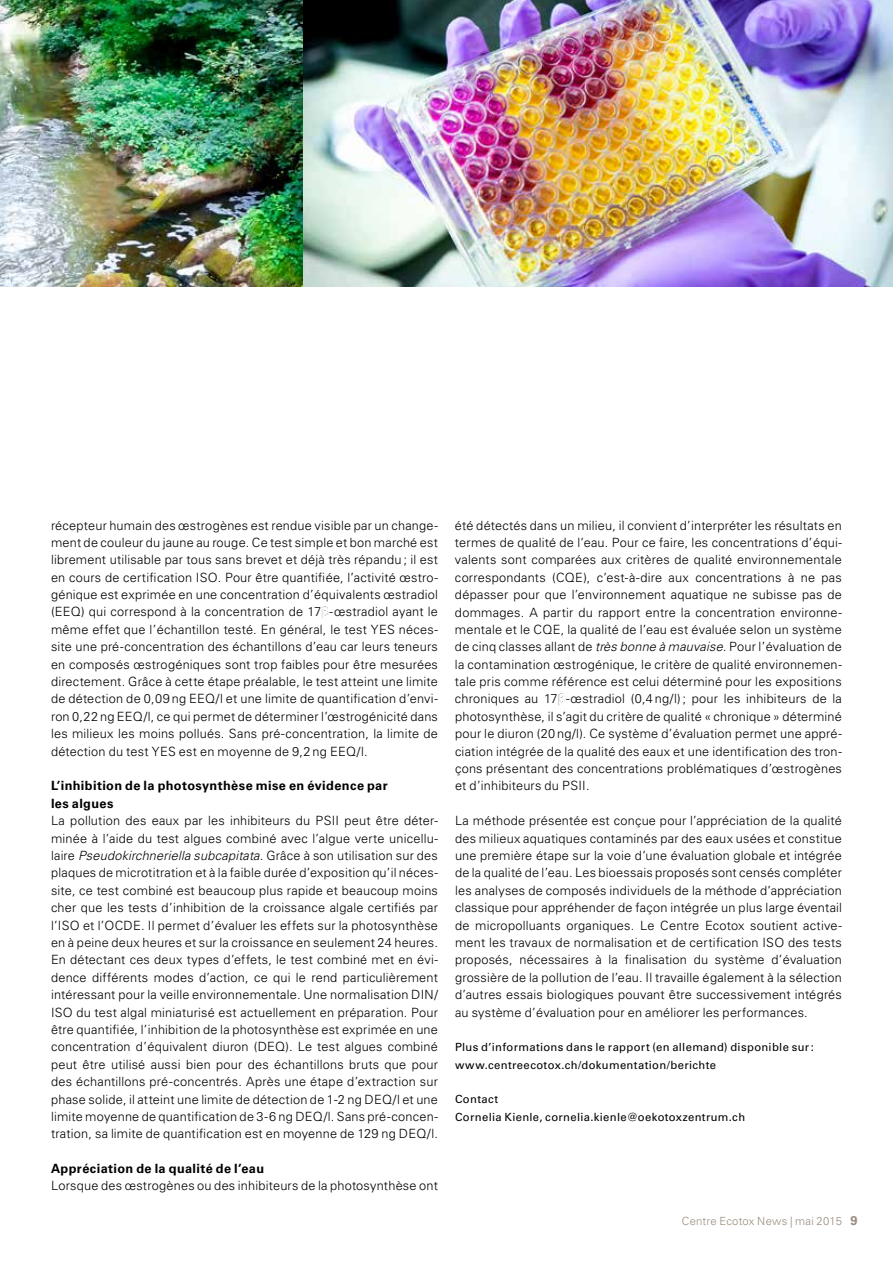
<style>
.page{position:relative;width:893px;height:1263px;background:#fff}
.page>*{position:absolute;margin:0;border:0;box-sizing:border-box;transform-origin:0 0}
.t1{font:300 12.75px/17.4px "Univers LT";letter-spacing:.015em;color:#000;text-align:justify}
.t2{font:700 12.75px/17.4px "Univers LT";letter-spacing:.03em;color:#000}
.t3{font:11.25px/17.4px "Univers LT";letter-spacing:.03em;color:#000}
.t4{font:300 11.25px "Univers LT";letter-spacing:.015em;color:#9a8b7d}
.s1{font-family:"Arial";font-weight:400}
.s2{font-style:italic}
.s3{font-weight:700;font-size:12.75px}
</style>
<div class="page">
<img style="left:0;top:0;width:893px;height:286px">
<p class="t1" style="left:51px;top:516px;width:388px">récepteur humain des œstrogènes est rendue visible par un change&shy;ment de couleur du jaune au rouge. Ce test simple et bon marché est librement utilisable par tous sans brevet et déjà très répandu ; il est en cours de certification ISO. Pour être quantifiée, l’activité œstro&shy;génique est exprimée en une concentration d’équivalents œstradiol (EEQ) qui correspond à la concentration de 17<span class="s1">β</span>-œstradiol ayant le même effet que l’échantillon testé. En général, le test YES néces&shy;site une pré-concentration des échantillons d’eau car leurs teneurs en composés œstrogéniques sont trop faibles pour être mesurées directement. Grâce à cette étape préalable, le test atteint une limite de détection de 0,09 ng EEQ/l et une limite de quantification d’envi&shy;ron 0,22 ng EEQ/l, ce qui permet de déterminer l’œstrogénicité dans les milieux les moins pollués. Sans pré-concentration, la limite de détection du test YES est en moyenne de 9,2 ng EEQ/l.</p>
<p class="t2" style="left:51px;top:777px;width:338px">L’inhibition de la photosynthèse mise en évidence par les algues</p>
<p class="t1" style="left:51px;top:812px;width:388px">La pollution des eaux par les inhibiteurs du PSII peut être déter&shy;minée à l’aide du test algues combiné avec l’algue verte unicellu&shy;laire <span class="s2">Pseudokirchneriella subcapitata.</span> Grâce à son utilisation sur des plaques de microtitration et à la faible durée d’exposition qu’il néces&shy;site, ce test combiné est beaucoup plus rapide et beaucoup moins cher que les tests d’inhibition de la croissance algale certifiés par l’ISO et l’OCDE. Il permet d’évaluer les effets sur la photosynthèse en à peine deux heures et sur la croissance en seulement 24 heures.<br>En détectant ces deux types d’effets, le test combiné met en évi&shy;dence différents modes d’action, ce qui le rend particulièrement intéressant pour la veille environnementale. Une normalisation DIN/ ISO du test algal miniaturisé est actuellement en préparation. Pour être quantifiée, l’inhibition de la photosynthèse est exprimée en une concentration d’équivalent diuron (DEQ). Le test algues combiné peut être utilisé aussi bien pour des échantillons bruts que pour des échantillons pré-concentrés. Après une étape d’extraction sur phase solide, il atteint une limite de détection de 1-2 ng DEQ/l et une limite moyenne de quantification de 3-6 ng DEQ/l. Sans pré-concen&shy;tration, sa limite de quantification est en moyenne de 129 ng DEQ/l.</p>
<p class="t2" style="left:51px;top:1160px;width:215px">Appréciation de la qualité de l’eau</p>
<p class="t1" style="left:51px;top:1177px;width:388px">Lorsque des œstrogènes ou des inhibiteurs de la photosynthèse ont</p>
<p class="t1" style="left:455px;top:516px;width:388px">été détectés dans un milieu, il convient d’interpréter les résultats en termes de qualité de l’eau. Pour ce faire, les concentrations d’équi&shy;valents sont comparées aux critères de qualité environnementale correspondants (CQE), c’est-à-dire aux concentrations à ne pas dépasser pour que l’environnement aquatique ne subisse pas de dommages. A partir du rapport entre la concentration environne&shy;mentale et le CQE, la qualité de l’eau est évaluée selon un système de cinq classes allant de <span class="s2">très bonne à mauvaise.</span> Pour l’évaluation de la contamination œstrogénique, le critère de qualité environnemen&shy;tale pris comme référence est celui déterminé pour les expositions chroniques au 17<span class="s1">β</span>-œstradiol (0,4 ng/l) ; pour les inhibiteurs de la photosynthèse, il s’agit du critère de qualité « chronique » déterminé pour le diuron (20 ng/l). Ce système d’évaluation permet une appré&shy;ciation intégrée de la qualité des eaux et une identification des tron&shy;çons présentant des concentrations problématiques d’œstrogènes et d’inhibiteurs du PSII.</p>
<p class="t1" style="left:455px;top:812px;width:388px">La méthode présentée est conçue pour l’appréciation de la qualité des milieux aquatiques contaminés par des eaux usées et constitue une première étape sur la voie d’une évaluation globale et intégrée de la qualité de l’eau. Les bioessais proposés sont censés compléter les analyses de composés individuels de la méthode d’appréciation classique pour appréhender de façon intégrée un plus large éventail de micropolluants organiques. Le Centre Ecotox soutient active&shy;ment les travaux de normalisation et de certification ISO des tests proposés, nécessaires à la finalisation du système d’évaluation grossière de la pollution de l’eau. Il travaille également à la sélection d’autres essais biologiques pouvant être successivement intégrés au système d’évaluation pour en améliorer les performances.</p>
<p class="t3" style="left:455px;top:1039px;width:360px">Plus d’informations dans le rapport (en allemand) disponible sur: www.centreecotox.ch/dokumentation/berichte</p>
<p class="t3" style="left:455px;top:1091px;width:292px">Contact<br>Cornelia Kienle, cornelia.kienle@oekotoxzentrum.ch</p>
<p class="t4" style="left:682px;top:1214px;width:177px">Centre Ecotox News | mai 2015 <span class="s3">9</span></p>
</div>
